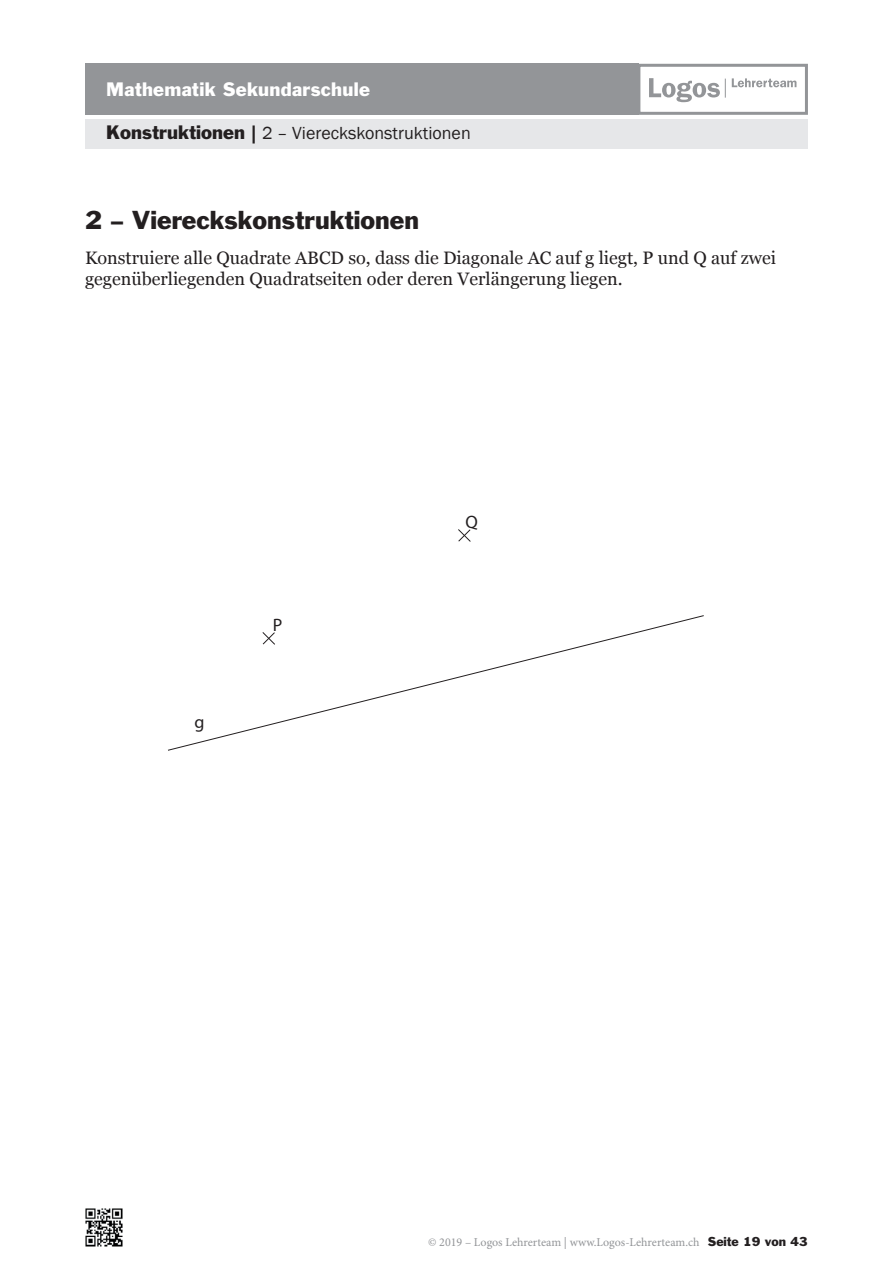
<style>
.page{position:relative;width:893px;height:1263px;background:#fff}
.page>*{position:absolute;margin:0;border:0;box-sizing:border-box;transform-origin:0 0}
.t1{font:24px "Franklin Gothic Std";color:#231f20}
.t2{font:18px/21.6px "Georgia";color:#231f20}
.t3{font:18px "Franklin Gothic";color:#231f20}
.t4{font:18px "Franklin Gothic Std";letter-spacing:.015em;color:#fff}
.t5{font:18px "Myriad Pro";color:#231f20}
.t6{font:12px "Minion Pro";color:#939598}
.s1{font-family:"Franklin Gothic Std"}
.s2{font-family:"Franklin Gothic Std";color:#231f20}
</style>
<div class="page">
<svg style="left:458px;top:529px;width:13px;height:13px"></svg>
<svg style="left:168px;top:615px;width:536px;height:136px"></svg>
<img style="left:85px;top:1209px;width:37px;height:37px">
<div style="left:85px;top:119px;width:723px;height:30px;background:#e6e7e9"></div>
<div style="left:85px;top:64px;width:554px;height:51px;background:#939598"></div>
<svg style="left:649px;top:78px;width:77px;height:24px"></svg>
<svg style="left:732px;top:78px;width:65px;height:9px"></svg>
<div style="left:637px;top:64px;width:171px;height:51px;border:3px solid #939598"></div>
<p class="t4" style="left:106px;top:78px;width:265px">Mathematik Sekundarschule</p>
<p class="t3" style="left:106px;top:122px;width:366px"><span class="s1">Konstruktionen |</span> 2 – Viereckskonstruktionen</p>
<h1 class="t1" style="left:85px;top:205px;width:335px">2 – Viereckskonstruktionen</h1>
<p class="t2" style="left:85px;top:246px;width:692px">Konstruiere alle Quadrate ABCD so, dass die Diagonale AC auf g liegt, P und Q auf zwei gegenüberliegenden Quadratseiten oder deren Verlängerung liegen.</p>
<p class="t5" style="left:195px;top:711px;width:12px">g</p>
<p class="t5" style="left:273px;top:614px;width:11px">P</p>
<p class="t5" style="left:466px;top:511px;width:14px">Q</p>
<p class="t6" style="left:428px;top:1234px;width:381px">© 2019 – Logos Lehrerteam | www.Logos-Lehrerteam.ch <span class="s2">Seite 19 von 43</span></p>
</div>
